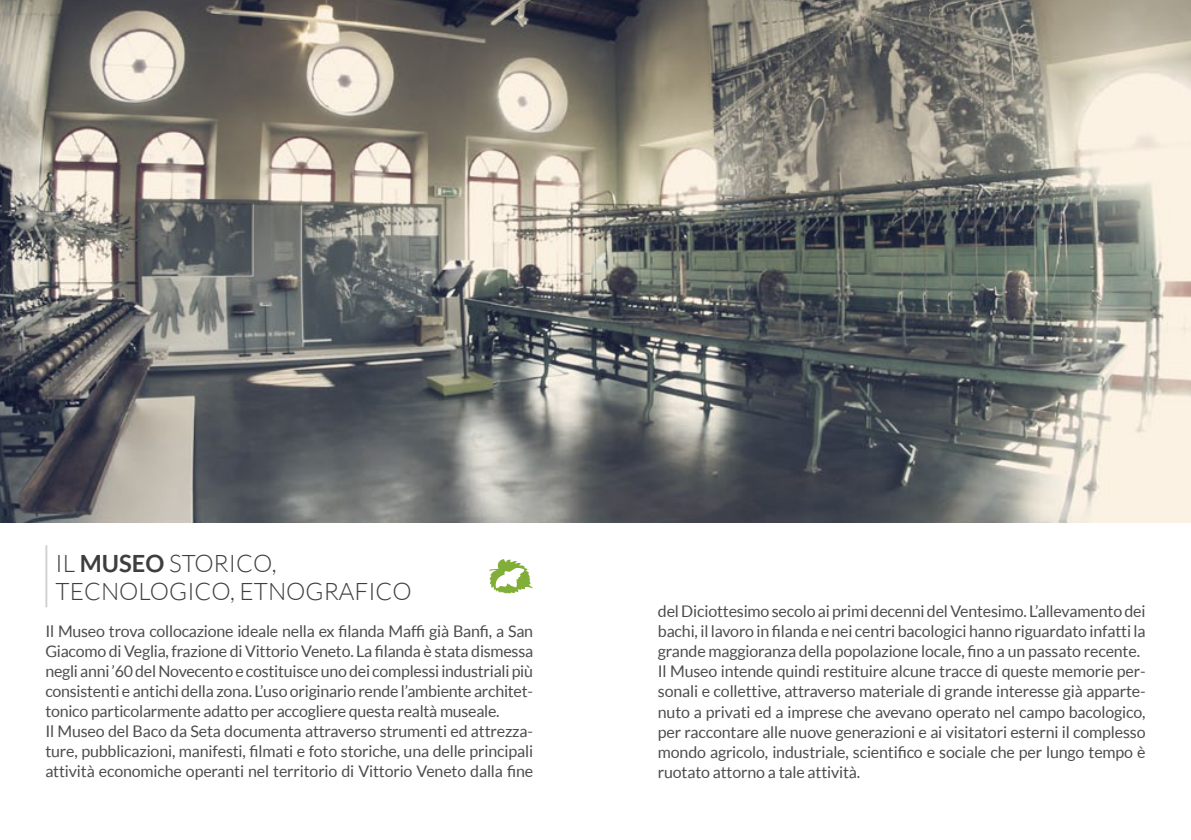
<style>
.page{position:relative;width:1191px;height:840px;background:#fff}
.page>*{position:absolute;margin:0;border:0;box-sizing:border-box;transform-origin:0 0}
.Paragraph_Style3{font:300 24.2px "Lato";color:#3e3e3f}
.Paragraph_Style7{font:300 24.2px "Lato";color:#3e3e3f}
.Paragraph_Style6{font:16px/20px "Lato";letter-spacing:-.01em;color:#4b4c4d;text-align:justify}
.s1{font-weight:700;font-size:23.6px}
</style>
<div class="page">
<img style="left:0;top:0;width:1191px;height:522px">
<hr style="left:45px;top:545px;width:2px;height:62px;background:#d1d2d4">
<svg style="left:489px;top:559px;width:44px;height:34px"></svg>
<p class="Paragraph_Style7" style="left:56px;top:550px;width:222px">IL <span class="s1">MUSEO</span> STORICO,</p>
<p class="Paragraph_Style3" style="left:56px;top:578px;width:358px">TECNOLOGICO, ETNOGRAFICO</p>
<p class="Paragraph_Style6" style="left:45px;top:621px;width:489px">Il Museo trova collocazione ideale nella ex filanda Maffi già Banfi, a San Giacomo di Veglia, frazione di Vittorio Veneto. La filanda è stata dismessa negli anni ’60 del Novecento e costituisce uno dei complessi industriali più consistenti e antichi della zona. L’uso originario rende l’ambiente architet&shy;tonico particolarmente adatto per accogliere questa realtà museale.</p>
<p class="Paragraph_Style6" style="left:45px;top:721px;width:489px">Il Museo del Baco da Seta documenta attraverso strumenti ed attrezza&shy;ture, pubblicazioni, manifesti, filmati e foto storiche, una delle principali attività economiche operanti nel territorio di Vittorio Veneto dalla fine</p>
<p class="Paragraph_Style6" style="left:658px;top:601px;width:489px">del Diciottesimo secolo ai primi decenni del Ventesimo. L’allevamento dei bachi, il lavoro in filanda e nei centri bacologici hanno riguardato infatti la grande maggioranza della popolazione locale, fino a un passato recente.</p>
<p class="Paragraph_Style6" style="left:658px;top:661px;width:489px">Il Museo intende quindi restituire alcune tracce di queste memorie per&shy;sonali e collettive, attraverso materiale di grande interesse già apparte&shy;nuto a privati ed a imprese che avevano operato nel campo bacologico, per raccontare alle nuove generazioni e ai visitatori esterni il complesso mondo agricolo, industriale, scientifico e sociale che per lungo tempo è ruotato attorno a tale attività.</p>
</div>
